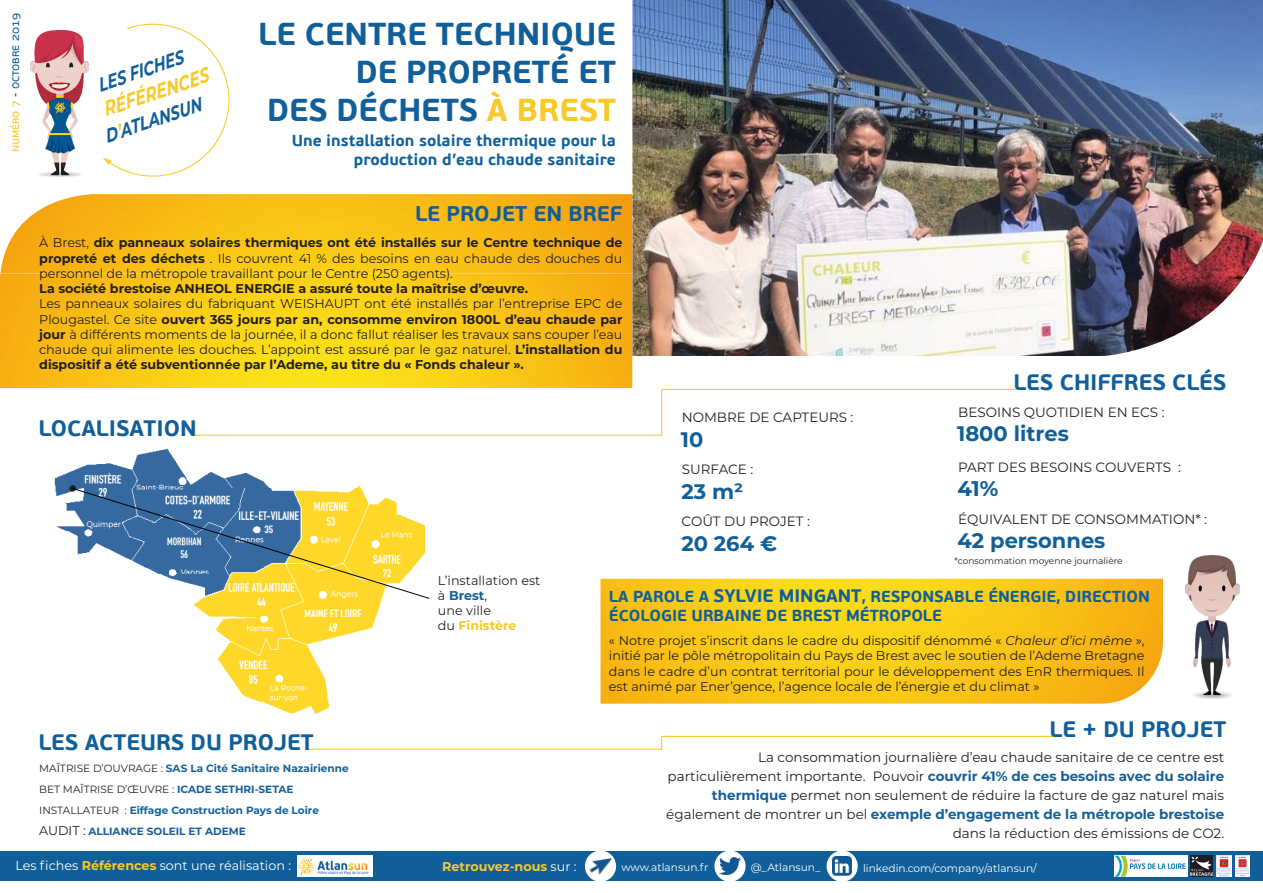
<style>
.page{position:relative;width:1263px;height:893px;background:#fff}
.page>*{position:absolute;margin:0;border:0;box-sizing:border-box;transform-origin:0 0}
.t1{font:700 31.65px/38px "PF Beau Sans Pro";color:#105f9a;text-align:right}
.t2{font:700 22.2px "PF Beau Sans Pro";color:#105f9a}
.t3{font:700 21.15px "PF Beau Sans Pro";color:#105f9a}
.t4{font:700 21.15px "Montserrat";color:#105f99}
.t5{font:700 21px "Montserrat";color:#105f99}
.t6{font:italic 700 20.55px "Montserrat";color:#f9c928;scale:.77 1}
.t7{font:italic 700 19.35px "Montserrat";color:#105f9a;scale:.77 1}
.t8{font:700 15.9px/19px "PF Beau Sans Pro";color:#105f9a}
.t9{font:700 15.75px/19px "PF Beau Sans Pro";color:#12619b;text-align:right}
.t10{font:13.5px/19px "Montserrat";color:#231f20;text-align:right}
.t11{font:12.75px/15.3px "Montserrat";color:#231f20;text-align:justify}
.t12{font:700 12.75px "Montserrat";color:#231f20}
.t13{font:12.75px "Montserrat";color:#fff}
.t14{font:700 12.75px "Montserrat";color:#f9c928}
.t15{font:700 12.75px "Montserrat";color:#12609a}
.t16{font:12px "PF Beau Sans Pro";color:#105f9a}
.t17{font:10.65px "Montserrat";color:#fff}
.t18{font:700 10.5px "Montserrat";color:#12619b}
.t19{font:10.5px "Montserrat";color:#231f20}
.t20{font:700 10.5px "Montserrat";color:#175d9e}
.t21{font:9px "Montserrat";color:#231f20}
.s1{color:#f9c928}
.s2{color:#f9cd2b}
.s3{font-weight:700}
.s4{font-weight:400;color:#231f20}
.s5{font-weight:700;color:#12619b}
.s6{font-weight:400;font-size:12.6px;color:#231f20}
.s7{font-size:18px}
.s8{font-style:italic}
.s9{font-weight:700;color:#155f9a}
.s10{font-weight:700;color:#f9c928}
.s11{font-weight:400;color:#fff}
</style>
<div class="page">
<hr style="left:306px;top:749px;width:356px;height:1px;background:#f9c928">
<hr style="left:193px;top:435px;width:469px;height:1px;background:#f9c928">
<hr style="left:661px;top:736px;width:395px;height:1px;background:#f9c928">
<img style="left:30px;top:30px;width:58px;height:146px">
<svg style="left:103px;top:23px;width:127px;height:154px"></svg>
<div style="left:0;top:851px;width:1263px;height:30px;background:#105f9a"></div>
<svg style="left:826px;top:850px;width:32px;height:32px"></svg>
<img style="left:0;top:194px;width:632px;height:194px">
<hr style="left:662px;top:389px;width:360px;height:1px;background:#f9c928">
<img style="left:1185px;top:556px;width:54px;height:142px">
<img style="left:600px;top:579px;width:563px;height:83px">
<img style="left:600px;top:662px;width:559px;height:42px">
<img style="left:54px;top:448px;width:328px;height:266px">
<div style="left:69px;top:485px;width:7px;height:7px;background:#231f20;border-radius:50%"></div>
<img style="left:298px;top:855px;width:74px;height:22px">
<img style="left:1114px;top:855px;width:73px;height:22px">
<img style="left:1191px;top:855px;width:21px;height:22px">
<img style="left:1216px;top:855px;width:15px;height:22px">
<img style="left:1235px;top:855px;width:15px;height:22px">
<img style="left:832px;top:856px;width:20px;height:20px">
<div style="left:714px;top:850px;width:31px;height:32px;background:#fff;border-radius:50%"></div>
<img style="left:719px;top:857px;width:22px;height:18px">
<svg style="left:585px;top:850px;width:31px;height:32px"></svg>
<img style="left:587px;top:857px;width:27px;height:21px">
<svg style="left:72px;top:488px;width:358px;height:111px"></svg>
<hr style="left:661px;top:389px;width:1px;height:47px;background:#f9c928">
<svg style="left:661px;top:737px;width:1px;height:13px"></svg>
<img style="left:632px;top:0;width:631px;height:356px">
<p class="t16" style="left:8px;top:152px;width:141px;rotate:-90deg"><span class="s1">numéro 7</span> - octobre 2019</p>
<p class="t7" style="left:94px;top:72px;width:117px;rotate:-19deg">LES FICHES</p>
<p class="t6" style="left:99px;top:95px;width:144px;rotate:-18deg">RÉFÉRENCES</p>
<p class="t7" style="left:101px;top:123px;width:133px;rotate:-19deg">D<span class="s2">’</span>ATLANSUN</p>
<p class="t1" style="left:258px;top:15px;width:359px">LE CENTRE TECHNIQUE<br>DE PROPRETÉ ET<br>DES DÉCHETS <span class="s1">À BREST</span></p>
<p class="t9" style="left:292px;top:131px;width:326px">Une installation solaire thermique pour la production d’eau chaude sanitaire</p>
<p class="t3" style="left:415px;top:200px;width:209px">LE PROJET EN BREF</p>
<p class="t11" style="left:39px;top:235px;width:585px">À Brest, <span class="s3">dix panneaux solaires thermiques ont été installés sur le Centre technique de propreté et des déchets</span> . Ils couvrent 41 % des besoins en eau chaude des douches du personnel de la métropole travaillant pour le Centre (250 agents).</p>
<p class="t12" style="left:39px;top:279px;width:490px">La société brestoise ANHEOL ENERGIE a assuré toute la maîtrise d’œuvre.</p>
<p class="t11" style="left:39px;top:296px;width:585px">Les panneaux solaires du fabriquant WEISHAUPT ont été installés par l’entreprise EPC de Plougastel. Ce site <span class="s3">ouvert 365 jours par an, consomme environ 1800L d’eau chaude par jour</span> à différents moments de la journée, il a donc fallut réaliser les travaux sans couper l’eau chaude qui alimente les douches. L’appoint est assuré par le gaz naturel. <span class="s3">L’installation du dispositif a été subventionnée par l’Ademe, au titre du « Fonds chaleur ».</span></p>
<p class="t2" style="left:38px;top:414px;width:160px">LOCALISATION</p>
<p class="t10" style="left:682px;top:407px;width:173px">NOMBRE DE CAPTEURS :</p>
<p class="t5" style="left:681px;top:424px;width:24px">10</p>
<p class="t10" style="left:682px;top:459px;width:73px">SURFACE :</p>
<p class="t5" style="left:681px;top:476px;width:63px">23 m²</p>
<p class="t10" style="left:681px;top:511px;width:130px">COÛT DU PROJET :</p>
<p class="t5" style="left:681px;top:528px;width:97px">20 264 €</p>
<p class="t2" style="left:1013px;top:368px;width:214px">LES CHIFFRES CLÉS</p>
<p class="t10" style="left:958px;top:402px;width:208px">BESOINS QUOTIDIEN EN ECS :</p>
<p class="t5" style="left:957px;top:419px;width:113px">1800 litres</p>
<p class="t10" style="left:958px;top:457px;width:224px">PART DES BESOINS COUVERTS :</p>
<p class="t4" style="left:957px;top:474px;width:42px">41%</p>
<p class="t10" style="left:958px;top:509px;width:250px">ÉQUIVALENT DE CONSOMMATION* :</p>
<p class="t5" style="left:957px;top:526px;width:149px">42 personnes</p>
<p class="t21" style="left:954px;top:555px;width:170px">*consommation moyenne journalière</p>
<p class="t2" style="left:38px;top:728px;width:277px">LES ACTEURS DU PROJET</p>
<p class="t18" style="left:39px;top:761px;width:311px"><span class="s4">MAÎTRISE D’OUVRAGE :</span> SAS La Cité Sanitaire Nazairienne</p>
<p class="t19" style="left:39px;top:782px;width:256px">BET MAÎTRISE D’ŒUVRE : <span class="s5">ICADE SETHRI-SETAE</span></p>
<p class="t18" style="left:39px;top:803px;width:281px"><span class="s4">INSTALLATEUR :</span> Eiffage Construction Pays de Loire</p>
<p class="t20" style="left:39px;top:824px;width:208px"><span class="s6">AUDIT :</span> ALLIANCE SOLEIL ET ADEME</p>
<p class="t11" style="left:438px;top:572px;width:104px">L’installation est</p>
<p class="t15" style="left:438px;top:586px;width:51px"><span class="s4">à</span> Brest<span class="s4">,</span></p>
<p class="t11" style="left:438px;top:602px;width:55px">une ville</p>
<p class="t14" style="left:438px;top:617px;width:80px"><span class="s4">du</span> Finistère</p>
<p class="t8" style="left:609px;top:587px;width:542px">LA PAROLE A <span class="s7">SYLVIE MINGANT</span>, RESPONSABLE ÉNERGIE, DIRECTION<br>ÉCOLOGIE URBAINE DE BREST MÉTROPOLE</p>
<p class="t11" style="left:609px;top:632px;width:537px">« Notre projet s’inscrit dans le cadre du dispositif dénommé « <span class="s8">Chaleur d’ici même</span> », initié par le pôle métropolitain du Pays de Brest avec le soutien de l’Ademe Bretagne dans le cadre d’un contrat territorial pour le développement des EnR thermiques. Il est animé par Ener’gence, l’agence locale de l’énergie et du climat »</p>
<p class="t2" style="left:1049px;top:715px;width:178px">LE + DU PROJET</p>
<p class="t10" style="left:666px;top:747px;width:559px">La consommation journalière d’eau chaude sanitaire de ce centre est particulièrement importante. Pouvoir <span class="s9">couvrir 41% de ces besoins avec du solaire thermique</span> permet non seulement de réduire la facture de gaz naturel mais également de montrer un bel <span class="s9">exemple d’engagement de la métropole brestoise </span>dans la réduction des émissions de CO2.</p>
<p class="t13" style="left:15px;top:857px;width:277px">Les fiches <span class="s10">Références</span> sont une réalisation :</p>
<p class="t14" style="left:442px;top:858px;width:136px">Retrouvez-nous <span class="s11">sur :</span></p>
<p class="t17" style="left:621px;top:860px;width:89px">www.atlansun.fr</p>
<p class="t17" style="left:751px;top:860px;width:71px">@_Atlansun_</p>
<p class="t17" style="left:863px;top:861px;width:175px">linkedin.com/company/atlansun/</p>
</div>
